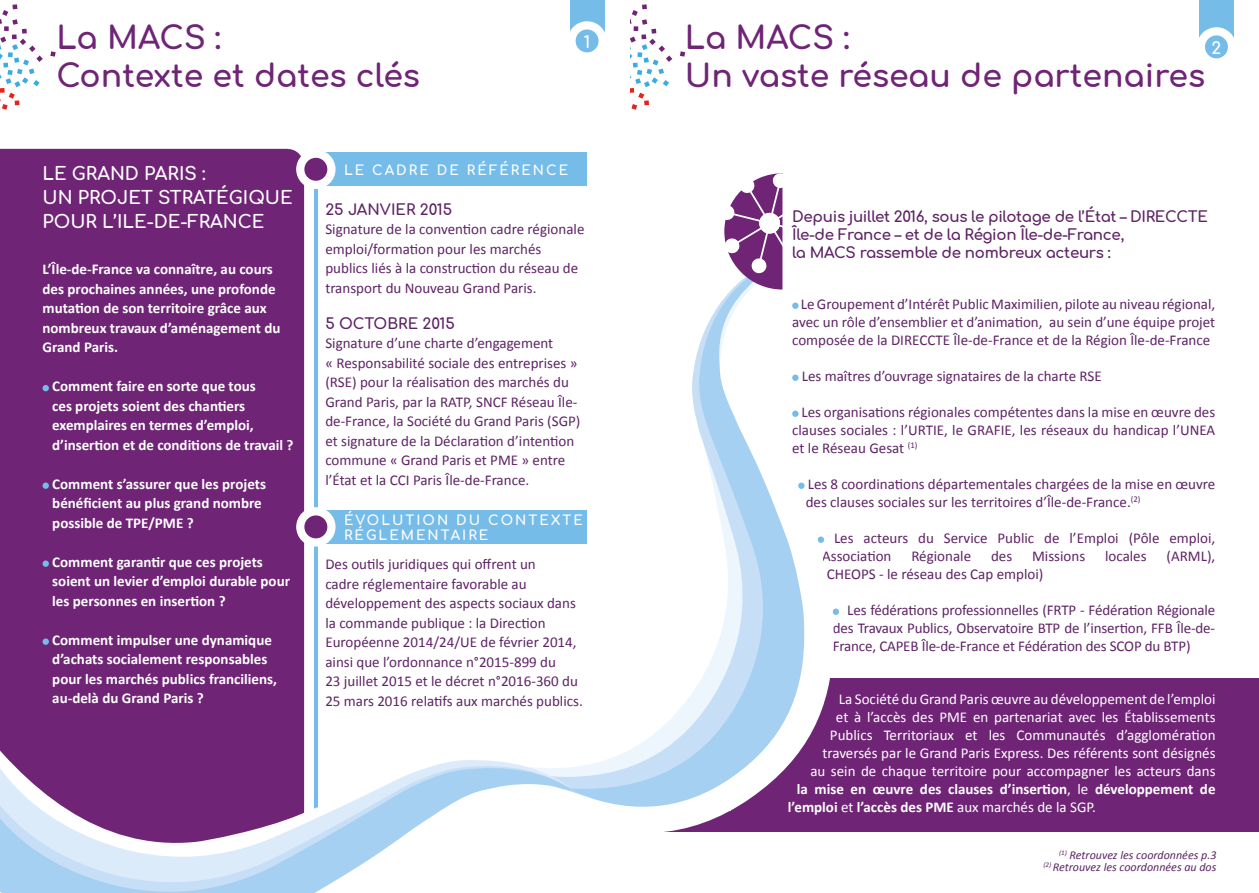
<style>
.page{position:relative;width:1259px;height:893px;background:#fff}
.page>*{position:absolute;margin:0;border:0;box-sizing:border-box;transform-origin:0 0}
.t1{font:700 31.5px/37.8px "Comfortaa";color:#6f2476}
.t2{font:700 18px/24px "Comfortaa";color:#fff}
.t3{font:700 16.5px "Comfortaa";color:#fff}
.t4{font:15px/19.5px "Calibri";color:#5e2365}
.t5{font:700 15px/19.5px "Calibri";color:#fff}
.t6{font:15px "Calibri";color:#fff}
.t7{font:700 15px/18px "Comfortaa";letter-spacing:-.02em;color:#5e2365}
.t8{font:700 15px "Comfortaa";color:#5e2365}
.t9{font:700 13.5px/15px "Comfortaa";letter-spacing:.15em;color:#fff}
.t10{font:italic 12px/12px "Calibri";color:#5e2365;text-align:right}
.s1{font-weight:400}
</style>
<div class="page">
<svg style="left:50px;top:51px;width:6px;height:6px"></svg>
<svg style="left:0;top:4px;width:43px;height:106px"></svg>
<svg style="left:680px;top:51px;width:5px;height:6px"></svg>
<svg style="left:630px;top:4px;width:42px;height:106px"></svg>
<div style="left:570px;top:0;width:34px;height:47px;background:#76bce9"></div>
<div style="left:567px;top:21px;width:40px;height:40px;background:#fff;border-radius:50%"></div>
<div style="left:575px;top:29px;width:23px;height:23px;background:#76bce9;border-radius:50%"></div>
<div style="left:1199px;top:0;width:34px;height:53px;background:#76bce9"></div>
<div style="left:1196px;top:27px;width:40px;height:40px;background:#fff;border-radius:50%"></div>
<div style="left:1205px;top:35px;width:23px;height:23px;background:#76bce9;border-radius:50%"></div>
<div style="left:629px;top:678px;width:630px;height:153px;background:#6f2476"></div>
<hr style="left:314px;top:160px;width:4px;height:733px;background:#76bce9">
<div style="left:0;top:149px;width:304px;height:474px;background:#6f2476"></div>
<div style="left:325px;top:153px;width:262px;height:33px;background:#76bce9"></div>
<div style="left:296px;top:150px;width:39px;height:39px;background:#fff;border-radius:50%"></div>
<div style="left:304px;top:158px;width:23px;height:23px;background:#6f2476;border-radius:50%"></div>
<div style="left:326px;top:510px;width:261px;height:33px;background:#76bce9"></div>
<div style="left:296px;top:507px;width:39px;height:40px;background:#fff;border-radius:50%"></div>
<div style="left:304px;top:515px;width:23px;height:23px;background:#6f2476;border-radius:50%"></div>
<svg style="left:43px;top:385px;width:6px;height:6px"></svg>
<div style="left:43px;top:482px;width:6px;height:7px;background:#76bce9;border-radius:50%"></div>
<div style="left:43px;top:560px;width:6px;height:7px;background:#76bce9;border-radius:50%"></div>
<svg style="left:629px;top:484px;width:215px;height:348px;fill:#fff"></svg>
<svg style="left:565px;top:290px;width:239px;height:525px"></svg>
<svg style="left:0;top:623px;width:575px;height:40px;fill:#6f2476"></svg>
<svg style="left:0;top:663px;width:575px;height:15px;fill:#6f2476"></svg>
<svg style="left:0;top:678px;width:575px;height:215px"></svg>
<svg style="left:552px;top:786px;width:33px;height:10px"></svg>
<svg style="left:724px;top:173px;width:59px;height:117px"></svg>
<h1 class="t1" style="left:56px;top:14px;width:166px">La MACS :</h1>
<h1 class="t1" style="left:56px;top:52px;width:365px">Contexte et dates clés</h1>
<p class="t3" style="left:584px;top:27px;width:8px">1</p>
<p class="t2" style="left:43px;top:159px;width:252px">LE GRAND PARIS :<br>UN PROJET STRATÉGIQUE<br>POUR L’ILE-DE-FRANCE</p>
<p class="t5" style="left:43px;top:259px;width:239px">L’Île-de-France va connaître, au cours des prochaines années, une profonde mutation de son territoire grâce aux nombreux travaux d’aménagement du<br>Grand Paris.</p>
<p class="t5" style="left:52px;top:376px;width:242px">Comment faire en sorte que tous<br>ces projets soient des chantiers exemplaires en termes d’emploi, d’insertion et de conditions de travail ?</p>
<p class="t5" style="left:52px;top:473px;width:215px">Comment s’assurer que les projets bénéficient au plus grand nombre possible de TPE/PME ?</p>
<p class="t5" style="left:52px;top:551px;width:239px">Comment garantir que ces projets soient un levier d’emploi durable pour les personnes en insertion ?</p>
<p class="t5" style="left:52px;top:629px;width:226px">Comment impulser une dynamique d’achats socialement responsables pour les marchés publics franciliens, au-delà du Grand Paris ?</p>
<p class="t9" style="left:344px;top:161px;width:226px">LE CADRE DE RÉFÉRENCE</p>
<p class="t8" style="left:325px;top:196px;width:128px">25 JANVIER 2015</p>
<p class="t4" style="left:325px;top:219px;width:261px">Signature de la convention cadre régionale emploi/formation pour les marchés publics liés à la construction du réseau de transport du Nouveau Grand Paris.</p>
<p class="t8" style="left:325px;top:310px;width:131px">5 OCTOBRE 2015</p>
<p class="t4" style="left:325px;top:333px;width:257px">Signature d’une charte d’engagement<br>« Responsabilité sociale des entreprises » (RSE) pour la réalisation des marchés du Grand Paris, par la RATP, SNCF Réseau Île&shy;de-France, la Société du Grand Paris (SGP) et signature de la Déclaration d’intention commune « Grand Paris et PME » entre l’État et la CCI Paris Île-de-France.</p>
<p class="t9" style="left:344px;top:511px;width:240px">ÉVOLUTION DU CONTEXTE<br>RÉGLEMENTAIRE</p>
<p class="t4" style="left:325px;top:554px;width:259px">Des outils juridiques qui offrent un<br>cadre réglementaire favorable au développement des aspects sociaux dans la commande publique : la Direction Européenne 2014/24/UE de février 2014, ainsi que l’ordonnance n°2015-899 du<br>23 juillet 2015 et le décret n°2016-360 du 25 mars 2016 relatifs aux marchés publics.</p>
<h1 class="t1" style="left:685px;top:14px;width:522px">La MACS :<br>Un vaste réseau de partenaires</h1>
<p class="t3" style="left:1211px;top:33px;width:11px">2</p>
<p class="t7" style="left:792px;top:205px;width:417px">Depuis juillet 2016, sous le pilotage de l’État – DIRECCTE<br>Île-de France – et de la Région Île-de-France,<br>la MACS rassemble de nombreux acteurs :</p>
<p class="t4" style="left:792px;top:294px;width:424px;line-height:18px;text-align:center">Le Groupement d’Intérêt Public Maximilien, pilote au niveau régional, avec un rôle d’ensemblier et d’animation, au sein d’une équipe projet composée de la DIRECCTE Île-de-France et de la Région Île-de-France</p>
<p class="t4" style="left:802px;top:365px;width:301px">Les maîtres d’ouvrage signataires de la charte RSE</p>
<p class="t4" style="left:792px;top:402px;width:425px;line-height:18px;text-align:justify;text-indent:9px">Les organisations régionales compétentes dans la mise en œuvre des clauses sociales : l’URTIE, le GRAFIE, les réseaux du handicap l’UNEA et le Réseau Gesat <sup>(1)</sup></p>
<p class="t4" style="left:805px;top:474px;width:411px;line-height:18px">Les 8 coordinations départementales chargées de la mise en œuvre des clauses sociales sur les territoires d’Île-de-France.<sup>(2)</sup></p>
<p class="t4" style="left:822px;top:528px;width:395px;line-height:18px;text-indent:12px">Les acteurs du Service Public de l’Emploi (Pôle emploi,<br>Association</p>
<p class="t4" style="left:911px;top:545px;width:61px">Régionale</p>
<p class="t4" style="left:991px;top:545px;width:23px">des</p>
<p class="t4" style="left:1032px;top:545px;width:55px">Missions</p>
<p class="t4" style="left:1105px;top:545px;width:43px">locales</p>
<p class="t4" style="left:1166px;top:545px;width:50px">(ARML),</p>
<p class="t4" style="left:826px;top:563px;width:218px">CHEOPS - le réseau des Cap emploi)</p>
<p class="t4" style="left:832px;top:600px;width:384px;line-height:18px;text-align:justify;text-indent:15px">Les fédérations professionnelles (FRTP - Fédération Régionale des Travaux Publics, Observatoire BTP de l’insertion, FFB Île-de-France, CAPEB Île-de-France et Fédération des SCOP du BTP)</p>
<p class="t6" style="left:839px;top:690px;width:378px">La Société du Grand Paris œuvre au développement de l’emploi</p>
<p class="t6" style="left:836px;top:708px;width:381px">et à l’accès des PME en partenariat avec les Établissements</p>
<p class="t6" style="left:830px;top:726px;width:387px">Publics Territoriaux et les Communautés d’agglomération</p>
<p class="t6" style="left:822px;top:744px;width:394px">traversés par le Grand Paris Express. Des référents sont désignés</p>
<p class="t6" style="left:810px;top:762px;width:406px">au sein de chaque territoire pour accompagner les acteurs dans</p>
<p class="t5" style="left:797px;top:779px;width:420px">la mise en œuvre des clauses d’insertion<span class="s1">, le</span> développement de</p>
<p class="t5" style="left:788px;top:797px;width:310px">l’emploi <span class="s1">et</span> l’accès des PME <span class="s1">aux marchés de la SGP.</span></p>
<p class="t10" style="left:1043px;top:849px;width:174px"><sup>(1)</sup> Retrouvez les coordonnées p.3<br><sup>(2)</sup> Retrouvez les coordonnées au dos</p>
</div>
